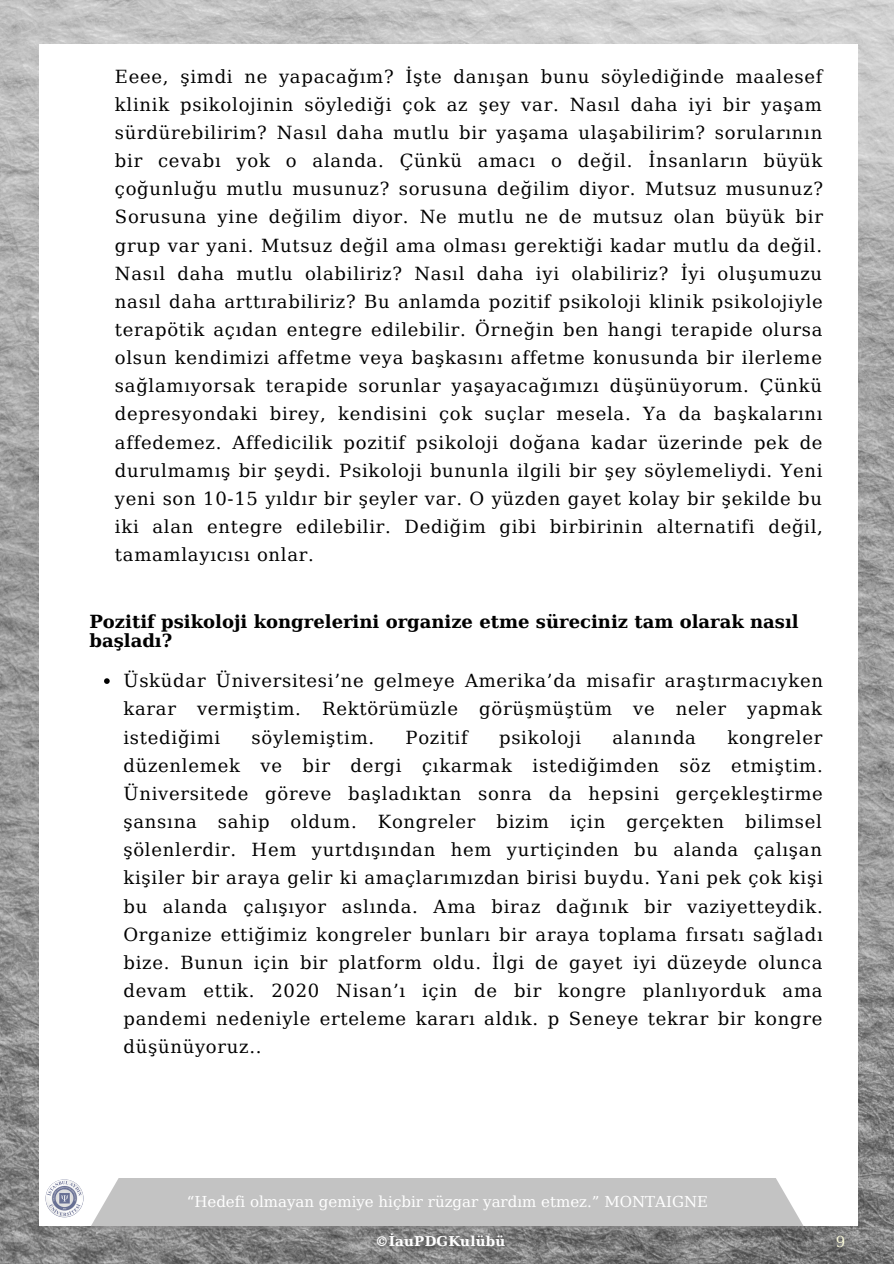
<style>
.page{position:relative;width:894px;height:1264px;background:#fff}
.page>*{position:absolute;margin:0;border:0;box-sizing:border-box;transform-origin:0 0}
.t1{font:18px/28.2px "DejaVu Serif";letter-spacing:.04em;color:#000;text-align:justify}
.t2{font:700 18px/19.2px "DejaVu Serif";color:#000}
.t3{font:15px "DejaVu Serif";color:#fff}
.t4{font:15px "DejaVu Serif";color:#fafadb}
.t5{font:700 13.5px "DejaVu Serif";letter-spacing:.015em;color:#fff}
</style>
<div class="page">
<img style="left:0;top:0;width:893px;height:1263px">
<div style="left:39px;top:44px;width:818px;height:1181px;background:#fff"></div>
<svg style="left:104px;top:678px;width:6px;height:6px"></svg>
<img style="left:45px;top:1179px;width:38px;height:38px;border-radius:50%">
<svg style="left:89px;top:1178px;width:715px;height:50px;background:#c2c2c2"></svg>
<p class="t1" style="left:115px;top:62px;width:709px">Eeee, şimdi ne yapacağım? İşte danışan bunu söylediğinde maalesef klinik psikolojinin söylediği çok az şey var. Nasıl daha iyi bir yaşam sürdürebilirim? Nasıl daha mutlu bir yaşama ulaşabilirim? sorularının bir cevabı yok o alanda. Çünkü amacı o değil. İnsanların büyük çoğunluğu mutlu musunuz? sorusuna değilim diyor. Mutsuz musunuz?<br>Sorusuna yine değilim diyor. Ne mutlu ne de mutsuz olan büyük bir grup var yani. Mutsuz değil ama olması gerektiği kadar mutlu da değil.<br>Nasıl daha mutlu olabiliriz? Nasıl daha iyi olabiliriz? İyi oluşumuzu nasıl daha arttırabiliriz? Bu anlamda pozitif psikoloji klinik psikolojiyle terapötik açıdan entegre edilebilir. Örneğin ben hangi terapide olursa olsun kendimizi affetme veya başkasını affetme konusunda bir ilerleme sağlamıyorsak terapide sorunlar yaşayacağımızı düşünüyorum. Çünkü depresyondaki birey, kendisini çok suçlar mesela. Ya da başkalarını affedemez. Affedicilik pozitif psikoloji doğana kadar üzerinde pek de durulmamış bir şeydi. Psikoloji bununla ilgili bir şey söylemeliydi. Yeni yeni son 10-15 yıldır bir şeyler var. O yüzden gayet kolay bir şekilde bu iki alan entegre edilebilir. Dediğim gibi birbirinin alternatifi değil, tamamlayıcısı onlar.</p>
<p class="t2" style="left:89px;top:612px;width:710px">Pozitif psikoloji kongrelerini organize etme süreciniz tam olarak nasıl başladı?</p>
<p class="t1" style="left:123px;top:667px;width:701px">Üsküdar Üniversitesi’ne gelmeye Amerika’da misafir araştırmacıyken karar vermiştim. Rektörümüzle görüşmüştüm ve neler yapmak istediğimi</p>
<p class="t1" style="left:251px;top:723px;width:124px">söylemiştim.</p>
<p class="t1" style="left:405px;top:723px;width:64px">Pozitif</p>
<p class="t1" style="left:499px;top:723px;width:84px">psikoloji</p>
<p class="t1" style="left:612px;top:723px;width:85px">alanında</p>
<p class="t1" style="left:123px;top:723px;width:700px;text-indent:603px">kongreler düzenlemek ve bir dergi çıkarmak istediğimden söz etmiştim.<br>Üniversitede göreve başladıktan sonra da hepsini gerçekleştirme şansına sahip oldum. Kongreler bizim için gerçekten bilimsel şölenlerdir. Hem yurtdışından hem yurtiçinden bu alanda çalışan kişiler bir araya gelir ki amaçlarımızdan birisi buydu. Yani pek çok kişi bu alanda çalışıyor aslında. Ama biraz dağınık bir vaziyetteydik.<br>Organize ettiğimiz kongreler bunları bir araya toplama fırsatı sağladı bize. Bunun için bir platform oldu. İlgi de gayet iyi düzeyde olunca devam ettik. 2020 Nisan’ı için de bir kongre planlıyorduk ama pandemi nedeniyle erteleme kararı aldık. p Seneye tekrar bir kongre düşünüyoruz..</p>
<p class="t3" style="left:187px;top:1192px;width:523px">“Hedefi olmayan gemiye hiçbir rüzgar yardım etmez.” MONTAIGNE</p>
<p class="t5" style="left:375px;top:1233px;width:132px">©İauPDGKulübü</p>
<p class="t4" style="left:835px;top:1232px;width:11px">9</p>
</div>
